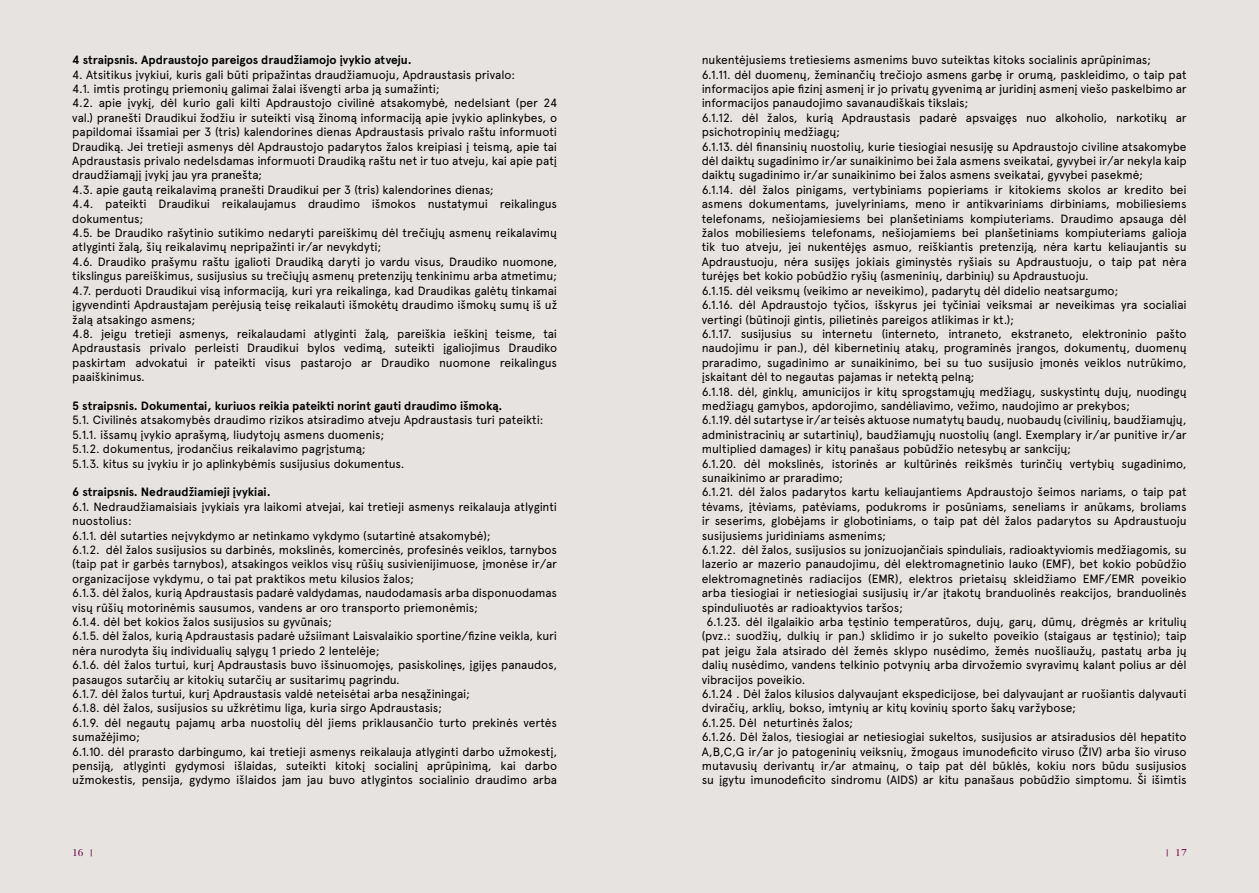
<style>
.page{position:relative;width:1259px;height:893px;background:#e7e3e1}
.page>*{position:absolute;margin:0;border:0;box-sizing:border-box;transform-origin:0 0}
.t1{font:12px/14.4px "Apercu Pro";letter-spacing:-.01em;color:#000}
.t2{font:700 12px "Apercu Pro";color:#000}
.t3{font:9px "Bery Roman";color:#63003d}
.s1{font-family:"Apercu Pro"}
</style>
<div class="page">
<p class="t2" style="left:72px;top:51px;width:341px">4 straipsnis. Apdraustojo pareigos draudžiamojo įvykio atveju.</p>
<p class="t1" style="left:72px;top:66px;width:486px">4. Atsitikus įvykiui, kuris gali būti pripažintas draudžiamuoju, Apdraustasis privalo:<br>4.1. imtis protingų priemonių galimai žalai išvengti arba ją sumažinti;<br>4.2. apie įvykį, dėl kurio gali kilti Apdraustojo civilinė atsakomybė, nedelsiant (per 24 val.) pranešti Draudikui žodžiu ir suteikti visą žinomą informaciją apie įvykio aplinkybes, o papildomai išsamiai per 3 (tris) kalendorines dienas Apdraustasis privalo raštu informuoti Draudiką. Jei tretieji asmenys dėl Apdraustojo padarytos žalos kreipiasi į teismą, apie tai Apdraustasis privalo nedelsdamas informuoti Draudiką raštu net ir tuo atveju, kai apie patį draudžiamąjį įvykį jau yra pranešta;<br>4.3. apie gautą reikalavimą pranešti Draudikui per 3 (tris) kalendorines dienas;<br>4.4. pateikti Draudikui reikalaujamus draudimo išmokos nustatymui reikalingus dokumentus;<br>4.5. be Draudiko rašytinio sutikimo nedaryti pareiškimų dėl trečiųjų asmenų reikalavimų atlyginti žalą, šių reikalavimų nepripažinti ir/ar nevykdyti;<br>4.6. Draudiko prašymu raštu įgalioti Draudiką daryti jo vardu visus, Draudiko nuomone, tikslingus pareiškimus, susijusius su trečiųjų asmenų pretenzijų tenkinimu arba atmetimu; 4.7. perduoti Draudikui visą informaciją, kuri yra reikalinga, kad Draudikas galėtų tinkamai įgyvendinti Apdraustajam perėjusią teisę reikalauti išmokėtų draudimo išmokų sumų iš už žalą atsakingo asmens;<br>4.8. jeigu tretieji asmenys, reikalaudami atlyginti žalą, pareiškia ieškinį teisme, tai Apdraustasis privalo perleisti Draudikui bylos vedimą, suteikti įgaliojimus Draudiko paskirtam advokatui ir pateikti visus pastarojo ar Draudiko nuomone reikalingus paaiškinimus.</p>
<p class="t2" style="left:72px;top:397px;width:432px">5 straipsnis. Dokumentai, kuriuos reikia pateikti norint gauti draudimo išmoką.</p>
<p class="t1" style="left:72px;top:412px;width:473px">5.1. Civilinės atsakomybės draudimo rizikos atsiradimo atveju Apdraustasis turi pateikti:<br>5.1.1. išsamų įvykio aprašymą, liudytojų asmens duomenis;<br>5.1.2. dokumentus, įrodančius reikalavimo pagrįstumą;<br>5.1.3. kitus su įvykiu ir jo aplinkybėmis susijusius dokumentus.</p>
<p class="t2" style="left:72px;top:483px;width:200px">6 straipsnis. Nedraudžiamieji įvykiai.</p>
<p class="t1" style="left:72px;top:498px;width:486px">6.1. Nedraudžiamaisiais įvykiais yra laikomi atvejai, kai tretieji asmenys reikalauja atlyginti nuostolius:<br>6.1.1. dėl sutarties neįvykdymo ar netinkamo vykdymo (sutartinė atsakomybė);<br>6.1.2. dėl žalos susijusios su darbinės, mokslinės, komercinės, profesinės veiklos, tarnybos (taip pat ir garbės tarnybos), atsakingos veiklos visų rūšių susivienijimuose, įmonėse ir/ar organizacijose vykdymu, o tai pat praktikos metu kilusios žalos;<br>6.1.3. dėl žalos, kurią Apdraustasis padarė valdydamas, naudodamasis arba disponuodamas visų rūšių motorinėmis sausumos, vandens ar oro transporto priemonėmis;<br>6.1.4. dėl bet kokios žalos susijusios su gyvūnais;<br>6.1.5. dėl žalos, kurią Apdraustasis padarė užsiimant Laisvalaikio sportine/fizine veikla, kuri nėra nurodyta šių individualių sąlygų 1 priedo 2 lentelėje;<br>6.1.6. dėl žalos turtui, kurį Apdraustasis buvo išsinuomojęs, pasiskolinęs, įgijęs panaudos, pasaugos sutarčių ar kitokių sutarčių ar susitarimų pagrindu.<br>6.1.7. dėl žalos turtui, kurį Apdraustasis valdė neteisėtai arba nesąžiningai;<br>6.1.8. dėl žalos, susijusios su užkrėtimu liga, kuria sirgo Apdraustasis;<br>6.1.9. dėl negautų pajamų arba nuostolių dėl jiems priklausančio turto prekinės vertės sumažėjimo;<br>6.1.10. dėl prarasto darbingumo, kai tretieji asmenys reikalauja atlyginti darbo užmokestį, pensiją, atlyginti gydymosi išlaidas, suteikti kitokį socialinį aprūpinimą, kai darbo užmokestis, pensija, gydymo išlaidos jam jau buvo atlygintos socialinio draudimo arba</p>
<p class="t1" style="left:702px;top:52px;width:451px">nukentėjusiems tretiesiems asmenims buvo suteiktas kitoks socialinis aprūpinimas;</p>
<p class="t1" style="left:702px;top:66px;width:486px">6.1.11. dėl duomenų, žeminančių trečiojo asmens garbę ir orumą, paskleidimo, o taip pat</p>
<p class="t1" style="left:702px;top:81px;width:486px">informacijos apie fizinį asmenį ir jo privatų gyvenimą ar juridinį asmenį viešo paskelbimo ar</p>
<p class="t1" style="left:702px;top:95px;width:268px">informacijos panaudojimo savanaudiškais tikslais;</p>
<p class="t1" style="left:702px;top:109px;width:486px">6.1.12. dėl žalos, kurią Apdraustasis padarė apsvaigęs nuo alkoholio, narkotikų ar</p>
<p class="t1" style="left:702px;top:124px;width:140px">psichotropinių medžiagų;</p>
<p class="t1" style="left:702px;top:138px;width:486px">6.1.13. dėl finansinių nuostolių, kurie tiesiogiai nesusiję su Apdraustojo civiline atsakomybe</p>
<p class="t1" style="left:702px;top:153px;width:486px">dėl daiktų sugadinimo ir/ar sunaikinimo bei žala asmens sveikatai, gyvybei ir/ar nekyla kaip</p>
<p class="t1" style="left:702px;top:167px;width:443px">daiktų sugadinimo ir/ar sunaikinimo bei žalos asmens sveikatai, gyvybei pasekmė;</p>
<p class="t1" style="left:702px;top:181px;width:486px">6.1.14. dėl žalos pinigams, vertybiniams popieriams ir kitokiems skolos ar kredito bei</p>
<p class="t1" style="left:702px;top:196px;width:486px">asmens dokumentams, juvelyriniams, meno ir antikvariniams dirbiniams, mobiliesiems</p>
<p class="t1" style="left:702px;top:210px;width:486px">telefonams, nešiojamiesiems bei planšetiniams kompiuteriams. Draudimo apsauga dėl</p>
<p class="t1" style="left:702px;top:225px;width:486px">žalos mobiliesiems telefonams, nešiojamiems bei planšetiniams kompiuteriams galioja</p>
<p class="t1" style="left:702px;top:239px;width:486px">tik tuo atveju, jei nukentėjęs asmuo, reiškiantis pretenziją, nėra kartu keliaujantis su</p>
<p class="t1" style="left:702px;top:253px;width:486px">Apdraustuoju, nėra susijęs jokiais giminystės ryšiais su Apdraustuoju, o taip pat nėra</p>
<p class="t1" style="left:702px;top:268px;width:388px">turėjęs bet kokio pobūdžio ryšių (asmeninių, darbinių) su Apdraustuoju.</p>
<p class="t1" style="left:702px;top:282px;width:418px">6.1.15. dėl veiksmų (veikimo ar neveikimo), padarytų dėl didelio neatsargumo;</p>
<p class="t1" style="left:702px;top:297px;width:486px">6.1.16. dėl Apdraustojo tyčios, išskyrus jei tyčiniai veiksmai ar neveikimas yra socialiai</p>
<p class="t1" style="left:702px;top:311px;width:314px">vertingi (būtinoji gintis, pilietinės pareigos atlikimas ir kt.);</p>
<p class="t1" style="left:702px;top:325px;width:486px">6.1.17. susijusius su internetu (interneto, intraneto, ekstraneto, elektroninio pašto</p>
<p class="t1" style="left:702px;top:340px;width:486px">naudojimu ir pan.), dėl kibernetinių atakų, programinės įrangos, dokumentų, duomenų</p>
<p class="t1" style="left:702px;top:354px;width:486px">praradimo, sugadinimo ar sunaikinimo, bei su tuo susijusio įmonės veiklos nutrūkimo,</p>
<p class="t1" style="left:702px;top:369px;width:274px">įskaitant dėl to negautas pajamas ir netektą pelną;</p>
<p class="t1" style="left:702px;top:383px;width:486px">6.1.18. dėl, ginklų, amunicijos ir kitų sprogstamųjų medžiagų, suskystintų dujų, nuodingų</p>
<p class="t1" style="left:702px;top:397px;width:430px">medžiagų gamybos, apdorojimo, sandėliavimo, vežimo, naudojimo ar prekybos;</p>
<p class="t1" style="left:702px;top:412px;width:486px">6.1.19. dėl sutartyse ir/ar teisės aktuose numatytų baudų, nuobaudų (civilinių, baudžiamųjų,</p>
<p class="t1" style="left:702px;top:426px;width:486px">administracinių ar sutartinių), baudžiamųjų nuostolių (angl. Exemplary ir/ar punitive ir/ar</p>
<p class="t1" style="left:702px;top:441px;width:371px">multiplied damages) ir kitų panašaus pobūdžio netesybų ar sankcijų;</p>
<p class="t1" style="left:702px;top:455px;width:486px">6.1.20. dėl mokslinės, istorinės ar kultūrinės reikšmės turinčių vertybių sugadinimo,</p>
<p class="t1" style="left:702px;top:469px;width:143px">sunaikinimo ar praradimo;</p>
<p class="t1" style="left:702px;top:484px;width:486px">6.1.21. dėl žalos padarytos kartu keliaujantiems Apdraustojo šeimos nariams, o taip pat</p>
<p class="t1" style="left:702px;top:498px;width:486px">tėvams, įtėviams, patėviams, podukroms ir posūniams, seneliams ir anūkams, broliams</p>
<p class="t1" style="left:702px;top:513px;width:486px">ir seserims, globėjams ir globotiniams, o taip pat dėl žalos padarytos su Apdraustuoju</p>
<p class="t1" style="left:702px;top:527px;width:186px">susijusiems juridiniams asmenims;</p>
<p class="t1" style="left:702px;top:541px;width:486px">6.1.22. dėl žalos, susijusios su jonizuojančiais spinduliais, radioaktyviomis medžiagomis, su</p>
<p class="t1" style="left:702px;top:556px;width:486px">lazerio ar mazerio panaudojimu, dėl elektromagnetinio lauko (EMF), bet kokio pobūdžio</p>
<p class="t1" style="left:702px;top:570px;width:486px">elektromagnetinės radiacijos (EMR), elektros prietaisų skleidžiamo EMF/EMR poveikio</p>
<p class="t1" style="left:702px;top:585px;width:486px">arba tiesiogiai ir netiesiogiai susijusių ir/ar įtakotų branduolinės reakcijos, branduolinės</p>
<p class="t1" style="left:702px;top:599px;width:203px">spinduliuotės ar radioaktyvios taršos;</p>
<p class="t1" style="left:706px;top:613px;width:481px">6.1.23. dėl ilgalaikio arba tęstinio temperatūros, dujų, garų, dūmų, drėgmės ar kritulių</p>
<p class="t1" style="left:702px;top:628px;width:486px">(pvz.: suodžių, dulkių ir pan.) sklidimo ir jo sukelto poveikio (staigaus ar tęstinio); taip</p>
<p class="t1" style="left:702px;top:642px;width:486px">pat jeigu žala atsirado dėl žemės sklypo nusėdimo, žemės nuošliaužų, pastatų arba jų</p>
<p class="t1" style="left:702px;top:657px;width:486px">dalių nusėdimo, vandens telkinio potvynių arba dirvožemio svyravimų kalant polius ar dėl</p>
<p class="t1" style="left:702px;top:671px;width:105px">vibracijos poveikio.</p>
<p class="t1" style="left:702px;top:685px;width:486px">6.1.24 . Dėl žalos kilusios dalyvaujant ekspedicijose, bei dalyvaujant ar ruošiantis dalyvauti</p>
<p class="t1" style="left:702px;top:700px;width:376px">dviračių, arklių, bokso, imtynių ar kitų kovinių sporto šakų varžybose;</p>
<p class="t1" style="left:702px;top:714px;width:153px">6.1.25. Dėl neturtinės žalos;</p>
<p class="t1" style="left:702px;top:729px;width:486px">6.1.26. Dėl žalos, tiesiogiai ar netiesiogiai sukeltos, susijusios ar atsiradusios dėl hepatito</p>
<p class="t1" style="left:702px;top:743px;width:486px">A,B,C,G ir/ar jo patogeninių veiksnių, žmogaus imunodeficito viruso (ŽIV) arba šio viruso</p>
<p class="t1" style="left:702px;top:757px;width:486px">mutavusių derivantų ir/ar atmainų, o taip pat dėl būklės, kokiu nors būdu susijusios</p>
<p class="t1" style="left:702px;top:772px;width:486px">su įgytu imunodeficito sindromu (AIDS) ar kitu panašaus pobūdžio simptomu. Ši išimtis</p>
<p class="t3" style="left:72px;top:847px;width:22px">16 <span class="s1">|</span></p>
<p class="t3" style="left:1166px;top:847px;width:22px"><span class="s1">|</span> 17</p>
</div>
